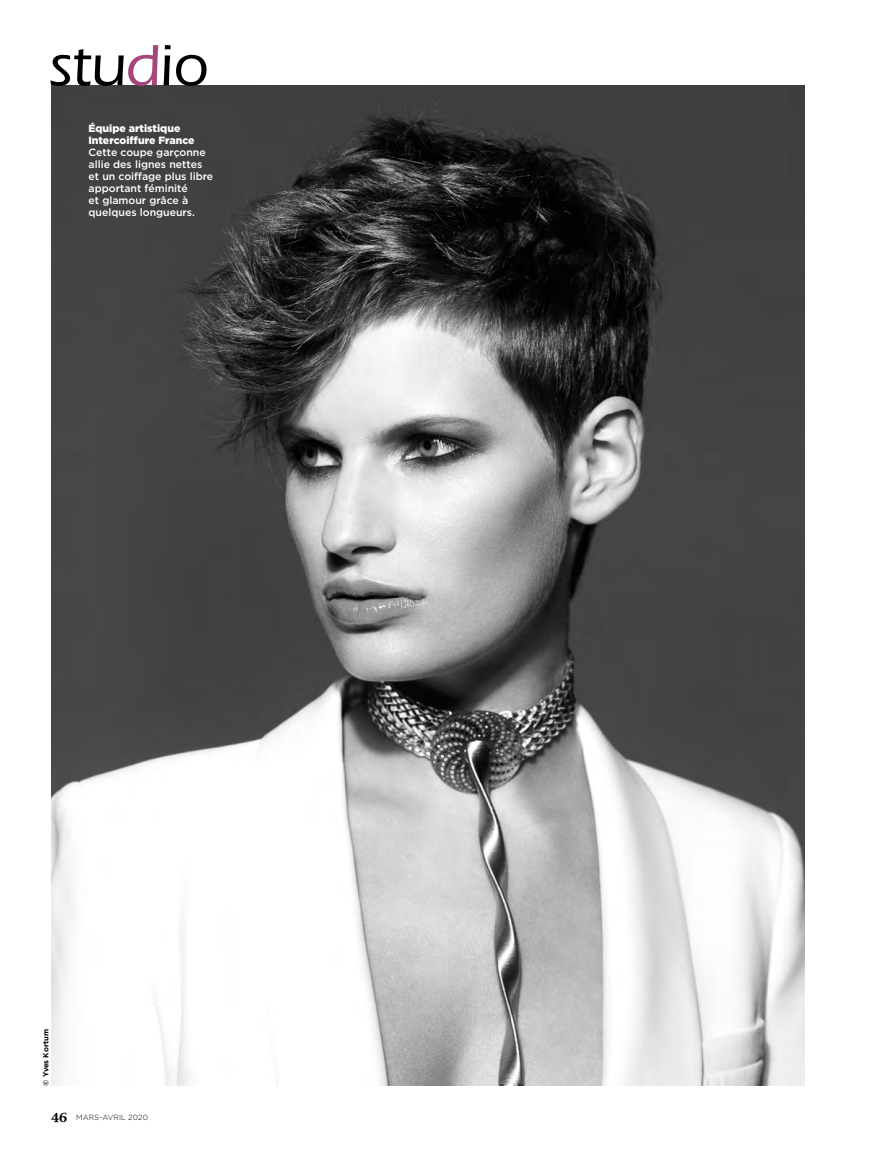
<style>
.page{position:relative;width:881px;height:1149px;background:#fff}
.page>*{position:absolute;margin:0;border:0;box-sizing:border-box;transform-origin:0 0}
.t1{font:500 60px "ITC Eras Std";letter-spacing:-.005em;color:#000}
.t2{font:500 10.5px/12px "Gotham";color:#fff}
.t3{font:900 10.5px/12px "Gotham";color:#fff}
.t4{font:300 7.5px "Gotham";letter-spacing:.02em;color:#000}
.t5{font:700 7.5px "Gotham";letter-spacing:.005em;color:#000}
.s1{color:#a5477c}
.s2{font-family:"Res Publica";font-weight:700;font-size:13.5px}
</style>
<div class="page">
<img style="left:51px;top:85px;width:753px;height:999px">
<h1 class="t1" style="left:48px;top:32px;width:161px">stu<span class="s1">d</span>io</h1>
<p class="t3" style="left:88px;top:122px;width:108px">Équipe artistique<br>Intercoiffure France</p>
<p class="t2" style="left:88px;top:146px;width:126px">Cette coupe garçonne allie des lignes nettes et un coiffage plus libre apportant féminité<br>et glamour grâce à quelques longueurs.</p>
<p class="t5" style="left:41px;top:1085px;width:58px;rotate:-90deg">© Yves Kortum</p>
<p class="t4" style="left:51px;top:1112px;width:98px"><span class="s2">46</span> MARS-AVRIL 2020</p>
</div>
